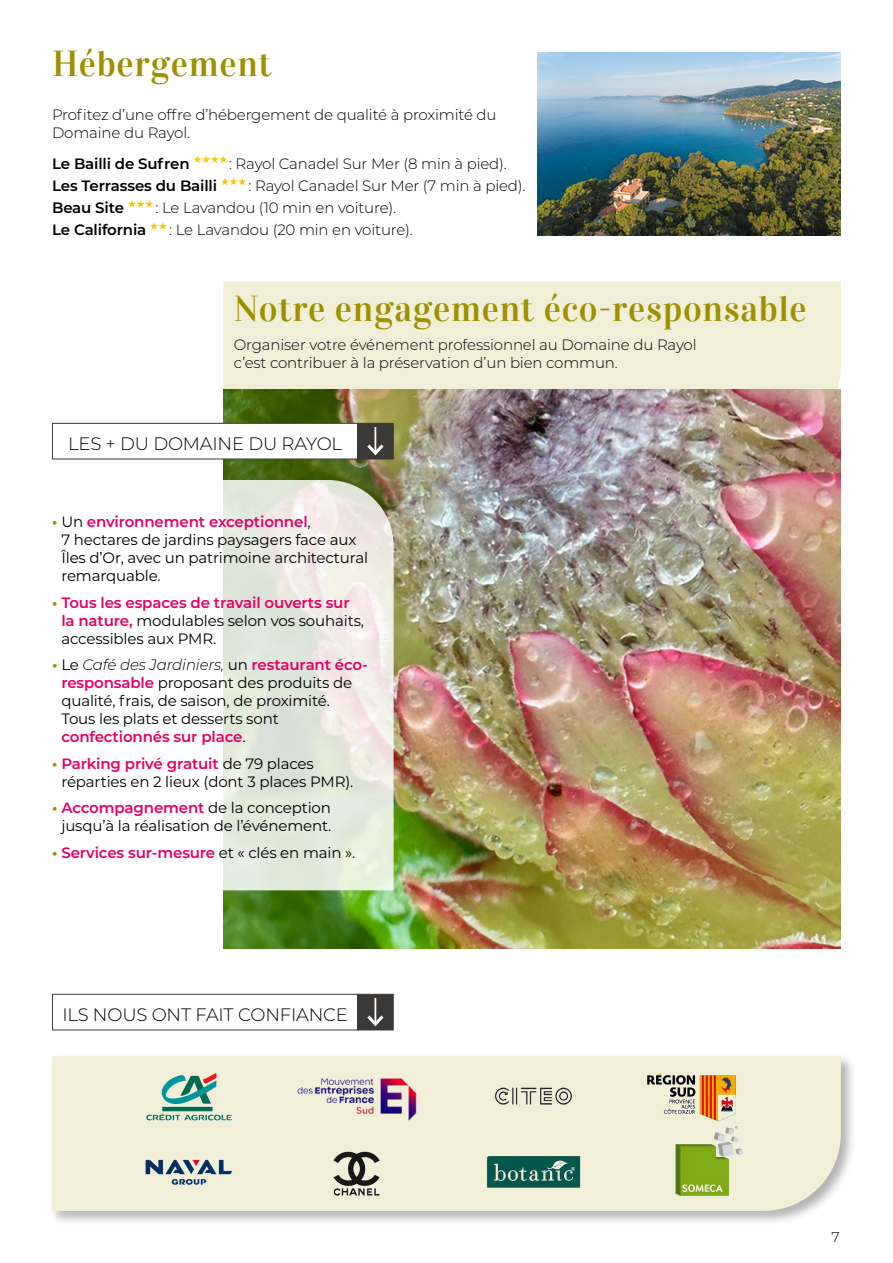
<style>
.page{position:relative;width:893px;height:1263px;background:#fff}
.page>*{position:absolute;margin:0;border:0;box-sizing:border-box;transform-origin:0 0}
.t1{font:36px "Vidaloka";letter-spacing:.02em;color:#9d9100}
.t2{font:300 18px "Montserrat";letter-spacing:-.01em;color:#000}
.t3{font:15px/18px "Montserrat";letter-spacing:-.01em;color:#000}
.t4{font:300 15px/18px "Montserrat";letter-spacing:-.01em;color:#000}
.t5{font:600 15px "Montserrat";letter-spacing:-.01em;color:#000}
.t6{font:600 15px "Montserrat";letter-spacing:-.01em;color:#e60064}
.t7{font:300 14.25px "Montserrat";color:#000}
.s1{font-weight:700;color:#9d9100}
.s2{font-weight:600;color:#e60064}
.s3{font-weight:300;font-style:italic}
.s4{font-weight:400;color:#000}
</style>
<div class="page">
<div style="left:223px;top:281px;width:618px;height:108px;background:#f2efd9"></div>
<div style="left:49px;top:1053px;width:807px;height:173px;background:#000;opacity:.3"></div>
<div style="left:52px;top:1056px;width:789px;height:155px;background:#f2efd9"></div>
<img style="left:145px;top:1071px;width:88px;height:50px">
<img style="left:287px;top:1062px;width:138px;height:67px">
<img style="left:482px;top:1074px;width:103px;height:44px">
<img style="left:642px;top:1069px;width:96px;height:54px">
<img style="left:132px;top:1143px;width:114px;height:57px">
<img style="left:474px;top:1144px;width:119px;height:55px">
<img style="left:321px;top:1143px;width:70px;height:57px">
<img style="left:675px;top:1127px;width:69px;height:68px">
<img style="left:223px;top:389px;width:618px;height:559px">
<svg style="left:194px;top:155px;width:33px;height:8px"></svg>
<svg style="left:221px;top:178px;width:25px;height:7px"></svg>
<svg style="left:128px;top:200px;width:25px;height:8px"></svg>
<svg style="left:150px;top:222px;width:17px;height:8px"></svg>
<svg style="left:223px;top:480px;width:171px;height:410px;fill:#e4e9dd"></svg>
<div style="left:52px;top:423px;width:306px;height:36px;background:#fff"></div>
<div style="left:52px;top:423px;width:306px;height:36px;border:1px solid #3a3938"></div>
<div style="left:357px;top:423px;width:37px;height:36px;background:#3a3938;border:1px solid #3a3938"></div>
<hr style="left:374px;top:427px;width:2px;height:26px;background:#fff">
<svg style="left:367px;top:441px;width:17px;height:15px"></svg>
<div style="left:52px;top:994px;width:306px;height:36px;border:1px solid #3a3938"></div>
<div style="left:357px;top:994px;width:37px;height:36px;background:#3a3938;border:1px solid #3a3938"></div>
<hr style="left:374px;top:998px;width:2px;height:26px;background:#fff">
<svg style="left:367px;top:1012px;width:17px;height:15px"></svg>
<img style="left:538px;top:52px;width:303px;height:183px">
<h1 class="t1" style="left:52px;top:43px;width:221px">Hébergement</h1>
<p class="t4" style="left:52px;top:105px;width:446px">Profitez d’une offre d’hébergement de qualité à proximité du<br>Domaine du Rayol.</p>
<p class="t5" style="left:52px;top:153px;width:139px">Le Bailli de Sufren</p>
<p class="t4" style="left:229px;top:154px;width:279px">: Rayol Canadel Sur Mer (8 min à pied).</p>
<p class="t5" style="left:52px;top:175px;width:167px">Les Terrasses du Bailli</p>
<p class="t4" style="left:249px;top:176px;width:279px">: Rayol Canadel Sur Mer (7 min à pied).</p>
<p class="t5" style="left:52px;top:197px;width:73px">Beau Site</p>
<p class="t4" style="left:155px;top:198px;width:242px">: Le Lavandou (10 min en voiture).</p>
<p class="t5" style="left:52px;top:219px;width:96px">Le California</p>
<p class="t4" style="left:169px;top:220px;width:245px">: Le Lavandou (20 min en voiture).</p>
<h1 class="t1" style="left:234px;top:287px;width:574px">Notre engagement éco-responsable</h1>
<p class="t4" style="left:234px;top:336px;width:464px">Organiser votre événement professionnel au Domaine du Rayol c’est contribuer à la préservation d’un bien commun.</p>
<p class="t2" style="left:68px;top:431px;width:275px">LES + DU DOMAINE DU RAYOL</p>
<p class="t3" style="left:61px;top:512px;width:308px;text-indent:-9px"><span class="s1">•</span> Un <span class="s2">environnement exceptionnel</span>,<br>7 hectares de jardins paysagers face aux Îles d’Or, avec un patrimoine architectural remarquable.</p>
<p class="t3" style="left:61px;top:593px;width:304px;text-indent:-9px"><span class="s1">•</span> <span class="s2">Tous les espaces de travail ouverts sur la nature,</span> modulables selon vos souhaits, accessibles aux PMR.</p>
<p class="t3" style="left:61px;top:655px;width:308px;text-indent:-9px"><span class="s1">•</span> Le <span class="s3">Café des Jardiniers,</span> un <span class="s2">restaurant éco&shy;responsable</span> proposant des produits de qualité, frais, de saison, de proximité.<br>Tous les plats et desserts sont <span class="s2">confectionnés sur place</span>.</p>
<p class="t3" style="left:61px;top:754px;width:294px;text-indent:-9px"><span class="s1">•</span> <span class="s2">Parking privé gratuit</span> de 79 places réparties en 2 lieux (dont 3 places PMR).</p>
<p class="t3" style="left:52px;top:798px;width:281px;text-align:right"><span class="s1">•</span> <span class="s2">Accompagnement</span> de la conception jusqu’à la réalisation de l’événement.</p>
<p class="t6" style="left:52px;top:842px;width:305px"><span class="s1">•</span> Services sur-mesure <span class="s4">et « clés en main ».</span></p>
<p class="t2" style="left:62px;top:1002px;width:287px">ILS NOUS ONT FAIT CONFIANCE</p>
<p class="t7" style="left:831px;top:1227px;width:10px">7</p>
</div>
